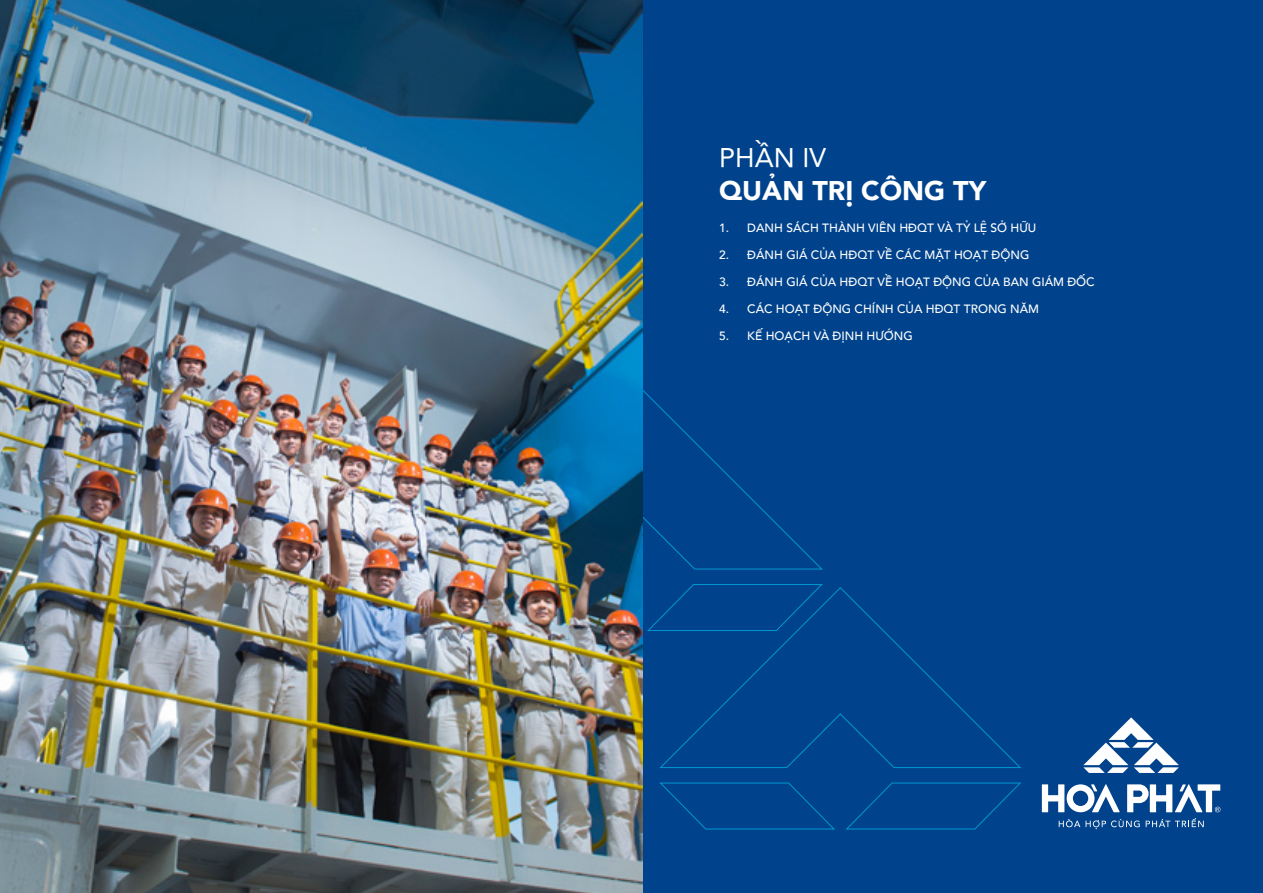
<style>
.page{position:relative;width:1263px;height:893px;background:#fff}
.page>*{position:absolute;margin:0;border:0;box-sizing:border-box;transform-origin:0 0}
.t1{font:900 27px "i Ciel Avenir LT Std 95";color:#fff}
.t2{font:27px "i Ciel Avenir LT Std 55 Roman";color:#fff}
.t3{font:500 12px "i Ciel Avenir LT Std 65";color:#fff}
</style>
<div class="page">
<div style="left:642px;top:0;width:621px;height:893px;background:#00438c"></div>
<svg style="left:1059px;top:819px;width:81px;height:10px"></svg>
<svg style="left:1146px;top:818px;width:58px;height:9px"></svg>
<svg style="left:1083px;top:717px;width:96px;height:56px"></svg>
<svg style="left:1042px;top:784px;width:78px;height:28px"></svg>
<svg style="left:1127px;top:784px;width:93px;height:28px"></svg>
<svg style="left:642px;top:387px;width:180px;height:183px"></svg>
<svg style="left:648px;top:584px;width:174px;height:47px"></svg>
<svg style="left:660px;top:587px;width:361px;height:181px"></svg>
<svg style="left:660px;top:782px;width:175px;height:47px"></svg>
<svg style="left:846px;top:783px;width:175px;height:46px"></svg>
<img style="left:0;top:0;width:642px;height:893px">
<h1 class="t2" style="left:719px;top:139px;width:108px">PHẦN IV</h1>
<h1 class="t1" style="left:719px;top:171px;width:268px">QUẢN TRỊ CÔNG TY</h1>
<p class="t3" style="left:719px;top:220px;width:12px">1.</p>
<p class="t3" style="left:719px;top:247px;width:12px">2.</p>
<p class="t3" style="left:719px;top:274px;width:12px">3.</p>
<p class="t3" style="left:719px;top:301px;width:12px">4.</p>
<p class="t3" style="left:719px;top:328px;width:12px">5.</p>
<p class="t3" style="left:747px;top:220px;width:291px">DANH SÁCH THÀNH VIÊN HĐQT VÀ TỶ LỆ SỞ HỮU</p>
<p class="t3" style="left:747px;top:247px;width:284px">ĐÁNH GIÁ CỦA HĐQT VỀ CÁC MẶT HOẠT ĐỘNG</p>
<p class="t3" style="left:747px;top:274px;width:349px">ĐÁNH GIÁ CỦA HĐQT VỀ HOẠT ĐỘNG CỦA BAN GIÁM ĐỐC</p>
<p class="t3" style="left:747px;top:301px;width:293px">CÁC HOẠT ĐỘNG CHÍNH CỦA HĐQT TRONG NĂM</p>
<p class="t3" style="left:747px;top:328px;width:167px">KẾ HOẠCH VÀ ĐỊNH HƯỚNG</p>
</div>
